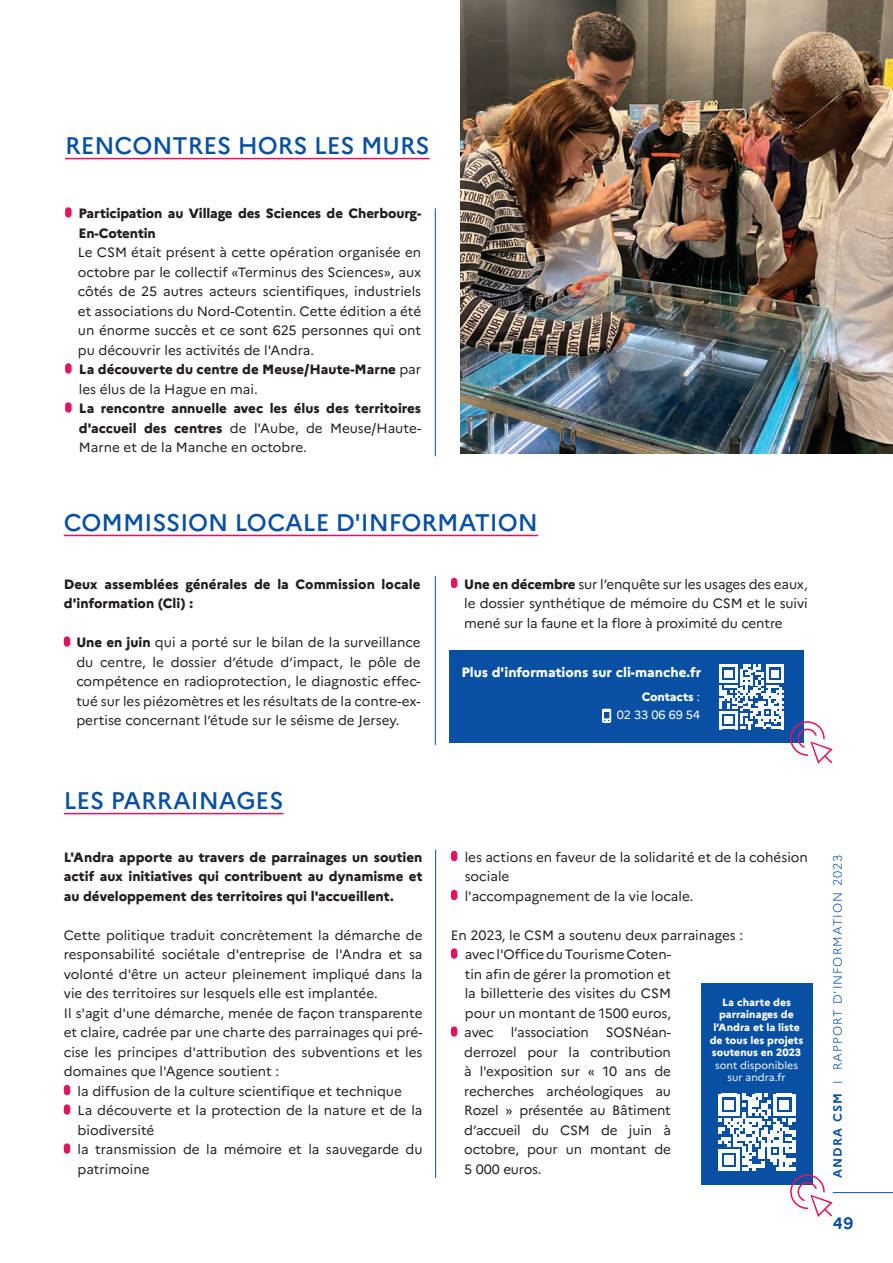
<style>
.page{position:relative;width:893px;height:1263px;background:#fff}
.page>*{position:absolute;margin:0;border:0;box-sizing:border-box;transform-origin:0 0}
.t1{font:500 24px "Marianne";color:#0850a3}
._01_TITRES_BOLD{font:700 16.5px "Marianne";color:#0850a3}
._04_TEXTE_COURANT{font:13.5px/19.5px "Marianne";color:#231f20;text-align:justify}
._04_TEXTE_COURANT-2{font:800 13.5px/19.5px "Marianne";color:#231f20}
._04_TEXTE_COURANT-3{font:800 13.5px "Marianne";color:#fff}
.t2{font:300 12px "Marianne";letter-spacing:.09em;color:#0850a3}
._05_TEXTE_COURANT_BOLD{font:12px "Marianne";letter-spacing:-.015em;color:#fff}
._05_TEXTE_COURANT_BOLD-2{font:800 12px "Marianne";letter-spacing:-.01em;color:#fff}
._04_TEXTE_COURANT-4{font:800 10.5px/12.6px "Marianne";color:#fff;text-align:center}
._04_TEXTE_COURANT-5{font:10.5px "Marianne";color:#fff}
.s1{font-weight:400}
.s2{font-weight:800}
.s3{font-weight:700}
</style>
<div class="page">
<hr style="left:833px;top:1192px;width:60px;height:1px;background:#0850a3">
<div style="left:701px;top:983px;width:111px;height:201px;background:#0850a3"></div>
<svg style="left:718px;top:1094px;width:115px;height:123px"></svg>
<div style="left:450px;top:651px;width:354px;height:92px;background:#0850a3"></div>
<svg style="left:719px;top:665px;width:65px;height:64px"></svg>
<svg style="left:602px;top:709px;width:9px;height:13px"></svg>
<svg style="left:790px;top:721px;width:43px;height:43px"></svg>
<div style="left:65px;top:207px;width:7px;height:11px;background:#e41361;border-radius:3px"></div>
<div style="left:65px;top:363px;width:7px;height:11px;background:#e41361;border-radius:3px"></div>
<div style="left:65px;top:402px;width:7px;height:11px;background:#e41361;border-radius:3px"></div>
<hr style="left:65px;top:158px;width:365px;height:1px;background:#e41361">
<hr style="left:435px;top:208px;width:1px;height:248px;background:#0850a3">
<div style="left:451px;top:851px;width:6px;height:10px;background:#e41361;border-radius:3px"></div>
<div style="left:451px;top:890px;width:6px;height:10px;background:#e41361;border-radius:3px"></div>
<div style="left:451px;top:948px;width:6px;height:11px;background:#e41361;border-radius:3px"></div>
<div style="left:451px;top:1026px;width:6px;height:11px;background:#e41361;border-radius:3px"></div>
<div style="left:64px;top:1085px;width:6px;height:10px;background:#e41361;border-radius:3px"></div>
<div style="left:64px;top:1104px;width:6px;height:11px;background:#e41361;border-radius:3px"></div>
<div style="left:64px;top:1143px;width:6px;height:11px;background:#e41361;border-radius:3px"></div>
<hr style="left:64px;top:813px;width:219px;height:1px;background:#e41361">
<hr style="left:435px;top:850px;width:1px;height:328px;background:#0850a3">
<div style="left:64px;top:636px;width:6px;height:11px;background:#e41361;border-radius:3px"></div>
<div style="left:451px;top:578px;width:6px;height:10px;background:#e41361;border-radius:3px"></div>
<hr style="left:64px;top:535px;width:474px;height:1px;background:#e41361">
<hr style="left:435px;top:576px;width:1px;height:169px;background:#0850a3">
<img style="left:461px;top:0;width:432px;height:453px">
<p class="t1" style="left:65px;top:127px;width:366px">RENCONTRES HORS LES MURS</p>
<p class="_04_TEXTE_COURANT-2" style="left:78px;top:202px;width:344px">Participation au Village des Sciences de Cherbourg-<br>En-Cotentin</p>
<p class="_04_TEXTE_COURANT" style="left:78px;top:241px;width:345px">Le CSM était présent à cette opération organisée en octobre par le collectif «Terminus des Sciences», aux côtés de 25 autres acteurs scientifiques, industriels et associations du Nord-Cotentin. Cette édition a été un énorme succès et ce sont 625 personnes qui ont pu découvrir les activités de l'Andra.</p>
<p class="_04_TEXTE_COURANT-2" style="left:79px;top:358px;width:344px">La découverte du centre de Meuse/Haute-Marne <span class="s1">par les élus de la Hague en mai.</span></p>
<p class="_04_TEXTE_COURANT-2" style="left:79px;top:397px;width:344px;text-align:justify">La rencontre annuelle avec les élus des territoires d'accueil des centres <span class="s1">de l'Aube, de Meuse/Haute-Marne et de la Manche en octobre.</span></p>
<p class="t1" style="left:64px;top:504px;width:476px">COMMISSION LOCALE D'INFORMATION</p>
<p class="_04_TEXTE_COURANT-2" style="left:64px;top:573px;width:358px">Deux assemblées générales de la Commission locale d'information (Cli) :</p>
<p class="_04_TEXTE_COURANT" style="left:76px;top:631px;width:346px"><span class="s2">Une en juin</span> qui a porté sur le bilan de la surveillance du centre, le dossier d’étude d’impact, le pôle de compétence en radioprotection, le diagnostic effec&shy;tué sur les piézomètres et les résultats de la contre-ex&shy;pertise concernant l’étude sur le séisme de Jersey.</p>
<p class="t1" style="left:64px;top:782px;width:221px">LES PARRAINAGES</p>
<p class="_04_TEXTE_COURANT-2" style="left:64px;top:846px;width:360px;text-align:justify">L'Andra apporte au travers de parrainages un soutien actif aux initiatives qui contribuent au dynamisme et au développement des territoires qui l'accueillent.</p>
<p class="_04_TEXTE_COURANT" style="left:64px;top:924px;width:360px">Cette politique traduit concrètement la démarche de responsabilité sociétale d'entreprise de l'Andra et sa volonté d'être un acteur pleinement impliqué dans la vie des territoires sur lesquels elle est implantée.</p>
<p class="_04_TEXTE_COURANT" style="left:64px;top:1002px;width:360px">Il s'agit d'une démarche, menée de façon transparente et claire, cadrée par une charte des parrainages qui pré&shy;cise les principes d'attribution des subventions et les domaines que l'Agence soutient :</p>
<p class="_04_TEXTE_COURANT" style="left:78px;top:1080px;width:326px">la diffusion de la culture scientifique et technique</p>
<p class="_04_TEXTE_COURANT" style="left:78px;top:1099px;width:346px">La découverte et la protection de la nature et de la biodiversité</p>
<p class="_04_TEXTE_COURANT" style="left:78px;top:1138px;width:346px">la transmission de la mémoire et la sauvegarde du patrimoine</p>
<p class="_04_TEXTE_COURANT" style="left:464px;top:573px;width:345px"><span class="s2">Une en décembre</span> sur l’enquête sur les usages des eaux, le dossier synthétique de mémoire du CSM et le suivi mené sur la faune et la flore à proximité du centre</p>
<p class="_04_TEXTE_COURANT-3" style="left:461px;top:662px;width:241px">Plus d'informations sur cli-manche.fr</p>
<p class="_05_TEXTE_COURANT_BOLD-2" style="left:642px;top:687px;width:60px">Contacts <span class="s1">:</span></p>
<p class="_05_TEXTE_COURANT_BOLD" style="left:617px;top:705px;width:85px">02 33 06 69 54</p>
<p class="_04_TEXTE_COURANT" style="left:465px;top:846px;width:345px">les actions en faveur de la solidarité et de la cohésion sociale</p>
<p class="_04_TEXTE_COURANT" style="left:465px;top:885px;width:230px">l'accompagnement de la vie locale.</p>
<p class="_04_TEXTE_COURANT" style="left:451px;top:924px;width:294px">En 2023, le CSM a soutenu deux parrainages :</p>
<p class="_04_TEXTE_COURANT" style="left:465px;top:943px;width:208px">avec l'Office du Tourisme Coten&shy;tin afin de gérer la promotion et la billetterie des visites du CSM pour un montant de 1500 euros,</p>
<p class="_04_TEXTE_COURANT" style="left:464px;top:1021px;width:31px">avec</p>
<p class="_04_TEXTE_COURANT" style="left:511px;top:1021px;width:80px">l’association</p>
<p class="_04_TEXTE_COURANT-4" style="left:710px;top:995px;width:95px">La charte des parrainages de l’Andra et la liste de tous les projets soutenus en 2023 <span class="s1">sont disponibles</span></p>
<p class="_04_TEXTE_COURANT-5" style="left:727px;top:1069px;width:60px">sur andra.fr</p>
<p class="_04_TEXTE_COURANT" style="left:464px;top:1021px;width:208px;text-indent:142px">SOSNéan&shy;derrozel pour la contribution à l'exposition sur « 10 ans de recherches archéologiques au Rozel » présentée au Bâtiment d’accueil du CSM de juin à octobre, pour un montant de 5 000 euros.</p>
<p class="t2" style="left:828px;top:1178px;width:325px;rotate:-90deg"><span class="s3">ANDRA CSM</span> I RAPPORT D’INFORMATION 2023</p>
<p class="_01_TITRES_BOLD" style="left:833px;top:1211px;width:22px">49</p>
</div>
